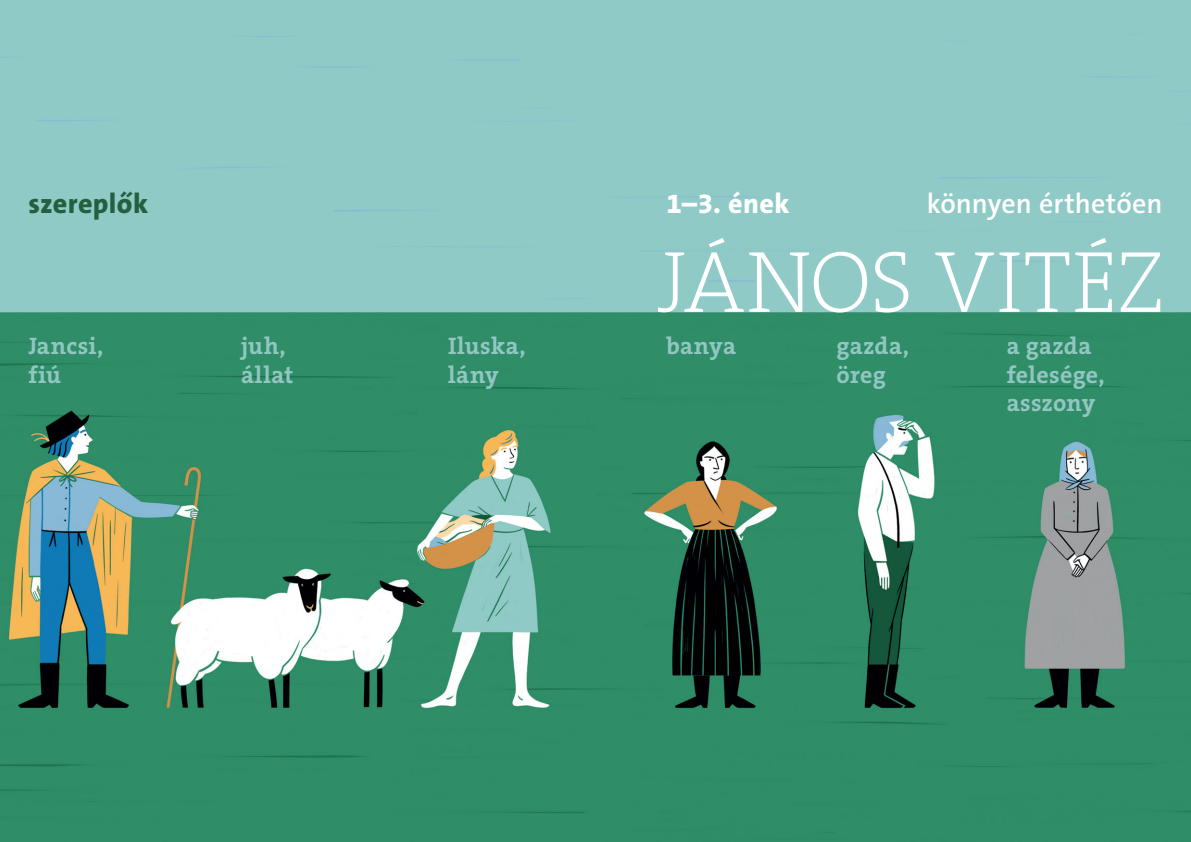
<style>
.page{position:relative;width:1191px;height:842px;background:#fff}
.page>*{position:absolute;margin:0;border:0;box-sizing:border-box;transform-origin:0 0}
.t1{font:200 88px "The Serif B W2";letter-spacing:-.005em;color:#fff}
.t2{font:600 28px "The Sans C5";letter-spacing:.005em;color:#fff}
.t3{font:800 28px "The Sans C5";letter-spacing:.015em;color:#255f3f}
.t4{font:800 28px "The Sans C5";color:#fff}
.t5{font:700 24px/28.3px "The Serif B W7";letter-spacing:.015em;color:#92c6c1}
</style>
<div class="page">
<img style="left:0;top:0;width:1191px;height:842px">
<p class="t3" style="left:28px;top:185px;width:121px">szereplők</p>
<p class="t4" style="left:666px;top:185px;width:125px">1–3. ének</p>
<p class="t2" style="left:926px;top:185px;width:237px">könnyen érthetően</p>
<h1 class="t1" style="left:658px;top:226px;width:508px">JÁNOS VITÉZ</h1>
<p class="t5" style="left:28px;top:332px;width:76px">Jancsi, fiú</p>
<p class="t5" style="left:241px;top:332px;width:54px">juh, állat</p>
<p class="t5" style="left:448px;top:332px;width:79px">Iluska, lány</p>
<p class="t5" style="left:1006px;top:332px;width:99px">a gazda felesége, asszony</p>
<p class="t5" style="left:666px;top:332px;width:71px">banya</p>
<p class="t5" style="left:836px;top:332px;width:74px">gazda, öreg</p>
</div>
